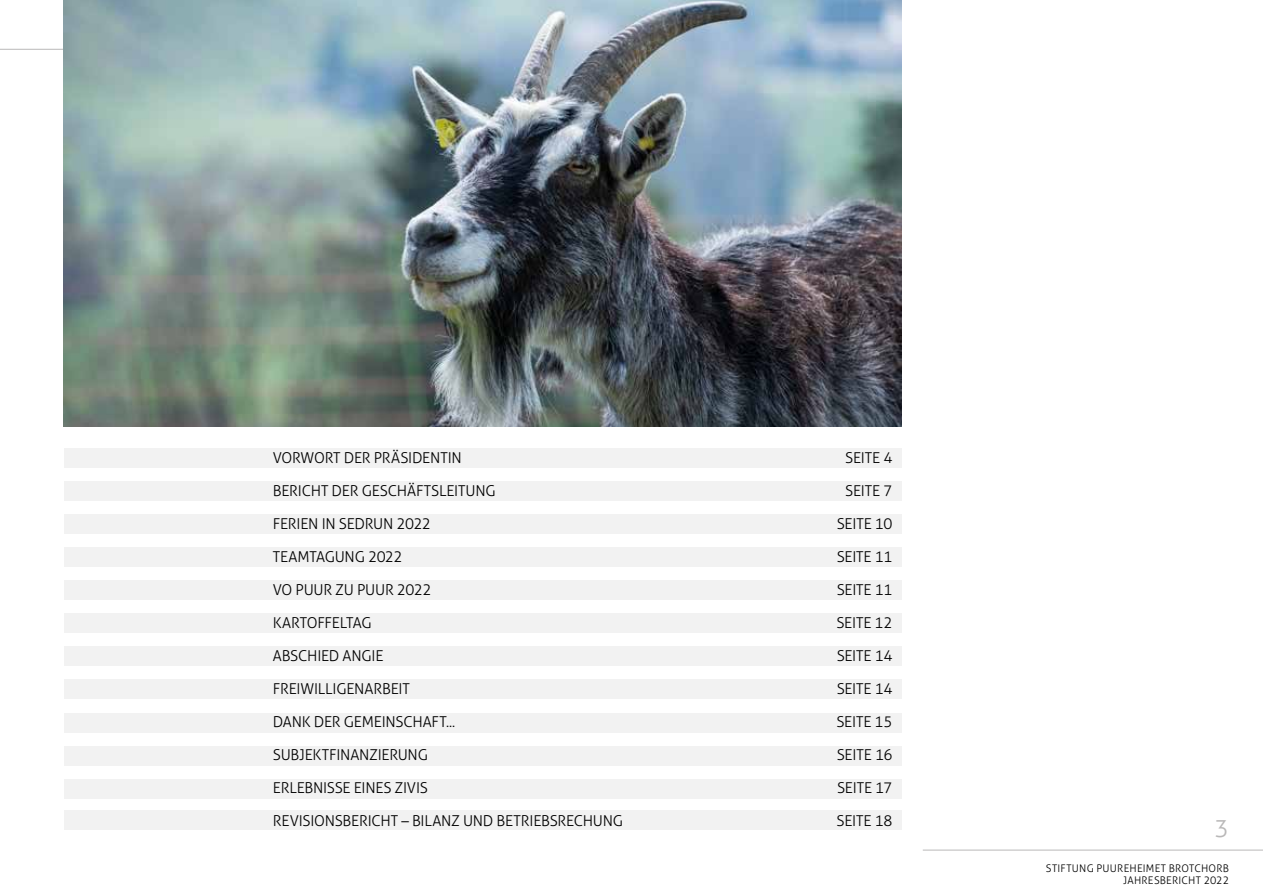
<style>
.page{position:relative;width:1263px;height:893px;background:#fff}
.page>*{position:absolute;margin:0;border:0;box-sizing:border-box;transform-origin:0 0}
.t1{font:300 24px "Aller";color:#b9b8b8}
.t2{font:300 15px "Aller";letter-spacing:-.015em;color:#000}
.t3{font:300 10.5px/12.6px "Aller";letter-spacing:.02em;color:#000;text-align:right}
</style>
<div class="page">
<hr style="left:923px;top:850px;width:340px;height:1px;background:#b9b8b8">
<hr style="left:0;top:49px;width:176px;height:1px;background:#b9b8b8">
<div style="left:64px;top:448px;width:837px;height:19px;background:#f2f2f2"></div>
<div style="left:64px;top:481px;width:837px;height:19px;background:#f2f2f2"></div>
<div style="left:64px;top:514px;width:837px;height:19px;background:#f2f2f2"></div>
<div style="left:64px;top:547px;width:837px;height:19px;background:#f2f2f2"></div>
<div style="left:64px;top:580px;width:837px;height:20px;background:#f2f2f2"></div>
<div style="left:64px;top:613px;width:837px;height:20px;background:#f2f2f2"></div>
<div style="left:64px;top:647px;width:837px;height:19px;background:#f2f2f2"></div>
<div style="left:64px;top:680px;width:837px;height:19px;background:#f2f2f2"></div>
<div style="left:64px;top:713px;width:837px;height:19px;background:#f2f2f2"></div>
<div style="left:64px;top:746px;width:837px;height:19px;background:#f2f2f2"></div>
<div style="left:64px;top:779px;width:837px;height:20px;background:#f2f2f2"></div>
<div style="left:64px;top:810px;width:837px;height:19px;background:#f2f2f2"></div>
<img style="left:64px;top:0;width:837px;height:427px">
<p class="t2" style="left:273px;top:449px;width:190px">VORWORT DER PRÄSIDENTIN</p>
<p class="t2" style="left:845px;top:449px;width:49px">SEITE 4</p>
<p class="t2" style="left:273px;top:482px;width:225px">BERICHT DER GESCHÄFTSLEITUNG</p>
<p class="t2" style="left:845px;top:482px;width:49px">SEITE 7</p>
<p class="t2" style="left:273px;top:515px;width:160px">FERIEN IN SEDRUN 2022</p>
<p class="t2" style="left:837px;top:515px;width:57px">SEITE 10</p>
<p class="t2" style="left:273px;top:548px;width:131px">TEAMTAGUNG 2022</p>
<p class="t2" style="left:837px;top:548px;width:57px">SEITE 11</p>
<p class="t2" style="left:273px;top:581px;width:160px">VO PUUR ZU PUUR 2022</p>
<p class="t2" style="left:837px;top:581px;width:57px">SEITE 11</p>
<p class="t2" style="left:273px;top:614px;width:100px">KARTOFFELTAG</p>
<p class="t2" style="left:836px;top:614px;width:57px">SEITE 12</p>
<p class="t2" style="left:273px;top:647px;width:112px">ABSCHIED ANGIE</p>
<p class="t2" style="left:837px;top:647px;width:57px">SEITE 14</p>
<p class="t2" style="left:273px;top:680px;width:139px">FREIWILLIGENARBEIT</p>
<p class="t2" style="left:837px;top:680px;width:57px">SEITE 14</p>
<p class="t2" style="left:273px;top:713px;width:184px">DANK DER GEMEINSCHAFT...</p>
<p class="t2" style="left:836px;top:713px;width:57px">SEITE 15</p>
<p class="t2" style="left:273px;top:746px;width:157px">SUBJEKTFINANZIERUNG</p>
<p class="t2" style="left:837px;top:746px;width:57px">SEITE 16</p>
<p class="t2" style="left:273px;top:779px;width:156px">ERLEBNISSE EINES ZIVIS</p>
<p class="t2" style="left:837px;top:779px;width:57px">SEITE 17</p>
<p class="t2" style="left:273px;top:812px;width:352px">REVISIONSBERICHT – BILANZ UND BETRIEBSRECHUNG</p>
<p class="t2" style="left:836px;top:812px;width:57px">SEITE 18</p>
<h1 class="t1" style="left:1214px;top:814px;width:16px">3</h1>
<p class="t3" style="left:1046px;top:862px;width:185px">STIFTUNG PUUREHEIMET BROTCHORB<br>JAHRESBERICHT 2022</p>
</div>
